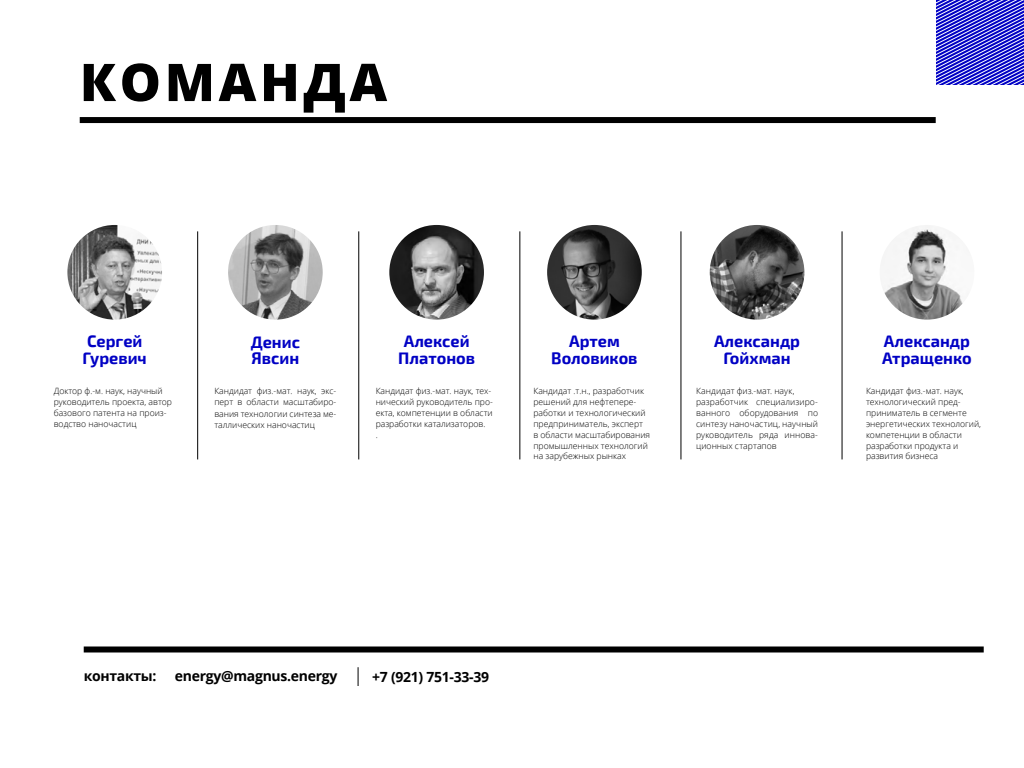
<style>
.page{position:relative;width:1024px;height:768px;background:#fff}
.page>*{position:absolute;margin:0;border:0;box-sizing:border-box;transform-origin:0 0}
.t1{font:800 52px "Open Sans";letter-spacing:.07em;color:#000}
.t2{font:700 16.3px/16.5px "Exo 2";color:#0000c4}
.t3{font:700 14px "Open Sans";letter-spacing:-.02em;color:#000}
.t4{font:300 8.6px/10.9px "Open Sans";color:#000}
</style>
<div class="page">
<img style="left:67px;top:225px;width:95px;height:95px;border-radius:47px">
<img style="left:547px;top:225px;width:95px;height:95px;border-radius:47px">
<img style="left:880px;top:225px;width:94px;height:95px;border-radius:47px">
<img style="left:710px;top:225px;width:94px;height:95px;border-radius:47px">
<img style="left:389px;top:225px;width:95px;height:95px;border-radius:47px">
<img style="left:228px;top:225px;width:95px;height:95px;border-radius:47px">
<div style="left:84px;top:646px;width:900px;height:6px;background:#000"></div>
<hr style="left:197px;top:231px;width:1px;height:228px;background:#000">
<hr style="left:358px;top:231px;width:1px;height:228px;background:#000">
<hr style="left:519px;top:231px;width:1px;height:228px;background:#000">
<hr style="left:681px;top:231px;width:1px;height:228px;background:#000">
<hr style="left:842px;top:231px;width:1px;height:228px;background:#000">
<svg style="left:358px;top:667px;width:1px;height:19px"></svg>
<svg style="left:936px;top:0;width:88px;height:85px;background:#5353d6"></svg>
<div style="left:80px;top:117px;width:856px;height:6px;background:#000"></div>
<h1 class="t1" style="left:80px;top:43px;width:309px">КОМАНДА</h1>
<h2 class="t2" style="left:83px;top:334px;width:66px">Сергей<br>Гуревич</h2>
<p class="t4" style="left:54px;top:385px;width:120px">Доктор ф.-м. наук, научный руководитель проекта, автор базового патента на произ&shy;водство наночастиц</p>
<h2 class="t2" style="left:251px;top:334px;width:51px">Денис<br>Явсин</h2>
<p class="t4" style="left:214px;top:385px;width:123px;line-height:11.2px;text-align:justify">Кандидат физ.-мат. наук, экс&shy;перт в области масштабиро&shy;вания технологии синтеза ме&shy;таллических наночастиц</p>
<h2 class="t2" style="left:398px;top:334px;width:78px;text-align:center">Алексей<br>Платонов</h2>
<p class="t4" style="left:376px;top:385px;width:119px">Кандидат физ.-мат. наук, тех&shy;нический руководитель про&shy;екта, компетенции в области разработки катализаторов.<br>.</p>
<p class="t4" style="left:866px;top:385px;width:117px">Кандидат физ.-мат. наук, технологический пред&shy;приниматель в сегменте энергетических технологий, компетенции в области разработки продукта и развития бизнеса</p>
<h2 class="t2" style="left:551px;top:334px;width:88px;text-align:center">Артем<br>Воловиков</h2>
<h2 class="t2" style="left:714px;top:334px;width:88px;text-align:center">Александр<br>Гойхман</h2>
<h2 class="t2" style="left:882px;top:334px;width:91px">Александр<br>Атращенко</h2>
<p class="t4" style="left:533px;top:385px;width:118px">Кандидат .т.н., разработчик решений для нефтепере&shy;работки и технологический предприниматель, эксперт<br>в области масштабирования промышленных технологий на зарубежных рынках</p>
<p class="t4" style="left:696px;top:385px;width:123px">Кандидат физ.-мат. наук, разработчик специализиро&shy;ванного оборудования по синтезу наночастиц, научный руководитель ряда иннова&shy;ционных стартапов</p>
<h3 class="t3" style="left:84px;top:666px;width:74px">контакты:</h3>
<h3 class="t3" style="left:175px;top:666px;width:164px">energy@magnus.energy</h3>
<h3 class="t3" style="left:372px;top:667px;width:118px">+7 (921) 751-33-39</h3>
</div>
